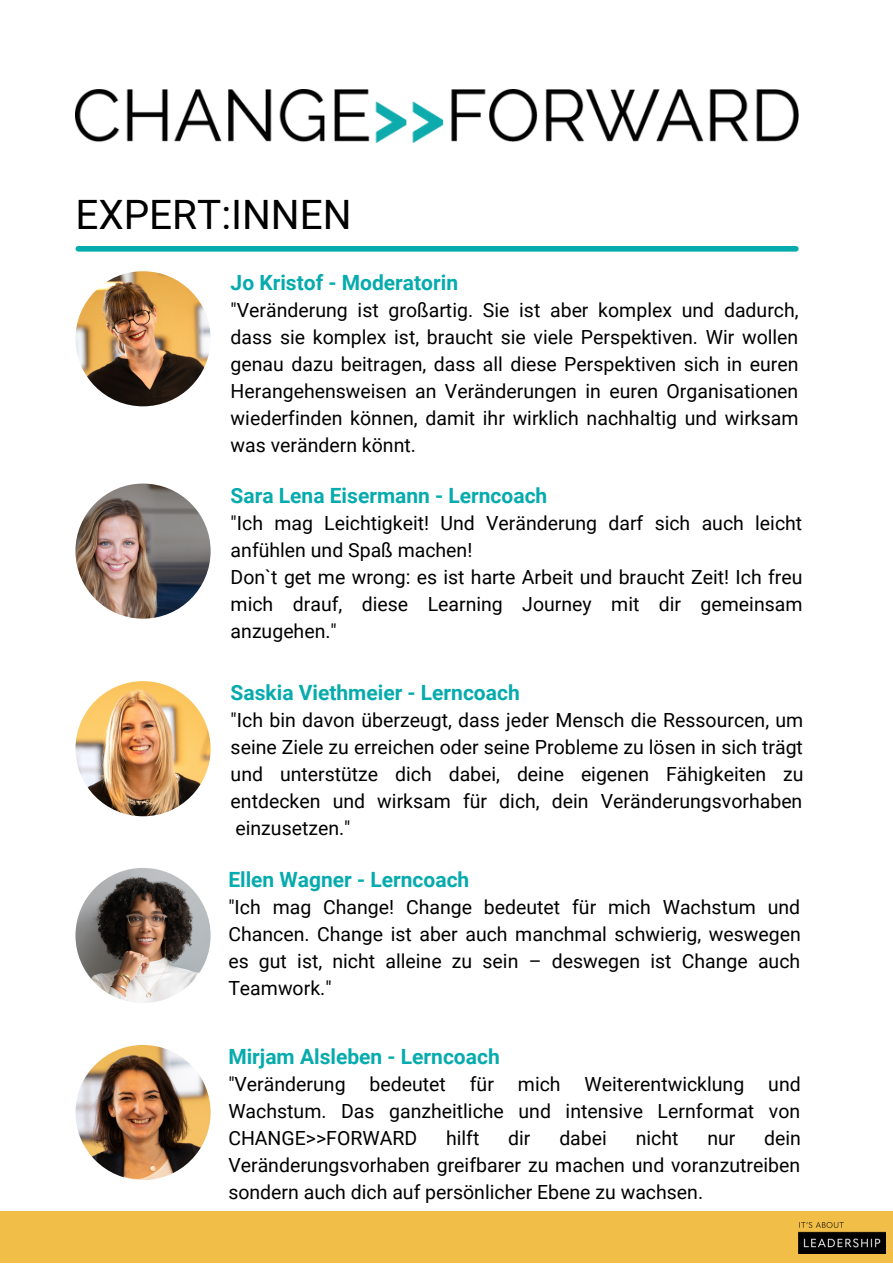
<style>
.page{position:relative;width:893px;height:1264px;background:#fff}
.page>*{position:absolute;margin:0;border:0;box-sizing:border-box;transform-origin:0 0}
.t1{font:40.5px "Roboto";color:#000}
.t2{font:700 21px "Roboto";color:#06abad}
.t3{font:19.5px/27px "Roboto";color:#000;text-align:justify}
</style>
<div class="page">
<img style="left:75px;top:89px;width:723px;height:53px">
<div style="left:78px;top:246px;width:717px;height:6px;background:#06abad"></div>
<img style="left:75px;top:271px;width:135px;height:135px;border-radius:50%">
<div style="left:0;top:1210px;width:892px;height:52px;background:#f1be48"></div>
<img style="left:798px;top:1222px;width:87px;height:31px">
<img style="left:75px;top:867px;width:135px;height:136px;border-radius:50%">
<img style="left:75px;top:483px;width:135px;height:135px;border-radius:50%">
<img style="left:75px;top:1044px;width:135px;height:136px;border-radius:50%">
<img style="left:75px;top:681px;width:135px;height:135px;border-radius:50%">
<h1 class="t1" style="left:75px;top:191px;width:277px">EXPERT:INNEN</h1>
<p class="t2" style="left:231px;top:271px;width:229px">Jo Kristof - Moderatorin</p>
<p class="t3" style="left:231px;top:297px;width:569px">"Veränderung ist großartig. Sie ist aber komplex und dadurch, dass sie komplex ist, braucht sie viele Perspektiven. Wir wollen genau dazu beitragen, dass all diese Perspektiven sich in euren Herangehensweisen an Veränderungen in euren Organisationen wiederfinden können, damit ihr wirklich nachhaltig und wirksam was verändern könnt.</p>
<p class="t2" style="left:231px;top:483px;width:318px">Sara Lena Eisermann - Lerncoach</p>
<p class="t3" style="left:231px;top:509px;width:573px;text-align:left">"Ich mag Leichtigkeit! Und Veränderung darf sich auch leicht anfühlen und Spaß machen!<br>Don`t get me wrong: es ist harte Arbeit und braucht Zeit! Ich freu mich drauf, diese Learning Journey mit dir gemeinsam anzugehen."</p>
<p class="t2" style="left:231px;top:681px;width:290px">Saskia Viethmeier - Lerncoach</p>
<p class="t3" style="left:231px;top:707px;width:574px">"Ich bin davon überzeugt, dass jeder Mensch die Ressourcen, um seine Ziele zu erreichen oder seine Probleme zu lösen in sich trägt und unterstütze dich dabei, deine eigenen Fähigkeiten zu entdecken und wirksam für dich, dein Veränderungsvorhaben einzusetzen."</p>
<p class="t2" style="left:228px;top:867px;width:242px">Ellen Wagner - Lerncoach</p>
<p class="t3" style="left:228px;top:894px;width:574px">"Ich mag Change! Change bedeutet für mich Wachstum und Chancen. Change ist aber auch manchmal schwierig, weswegen es gut ist, nicht alleine zu sein – deswegen ist Change auch Teamwork."</p>
<p class="t2" style="left:228px;top:1044px;width:273px">Mirjam Alsleben - Lerncoach</p>
<p class="t3" style="left:228px;top:1071px;width:574px">"Veränderung bedeutet für mich Weiterentwicklung und Wachstum. Das ganzheitliche und intensive Lernformat von CHANGE&gt;&gt;FORWARD</p>
<p class="t3" style="left:446px;top:1124px;width:35px">hilft</p>
<p class="t3" style="left:508px;top:1124px;width:24px">dir</p>
<p class="t3" style="left:559px;top:1124px;width:49px">dabei</p>
<p class="t3" style="left:635px;top:1124px;width:44px">nicht</p>
<p class="t3" style="left:707px;top:1124px;width:30px">nur</p>
<p class="t3" style="left:228px;top:1124px;width:574px;text-indent:536px">dein Veränderungsvorhaben greifbarer zu machen und voranzutreiben sondern auch dich auf persönlicher Ebene zu wachsen.</p>
</div>
